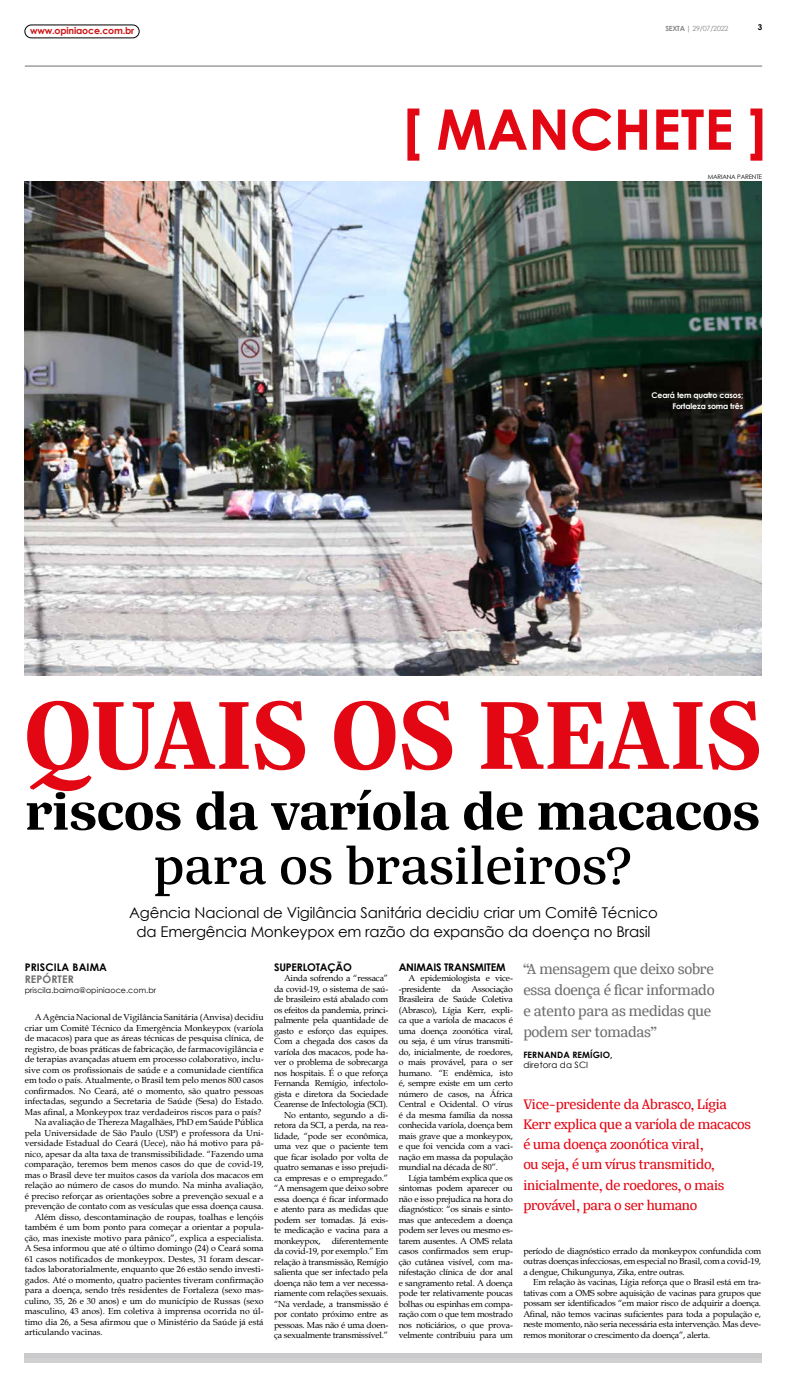
<style>
.page{position:relative;width:787px;height:1389px;background:#fff}
.page>*{position:absolute;margin:0;border:0;box-sizing:border-box;transform-origin:0 0}
.t1{font:700 105.09px "Silva Text";color:#e30613}
.t2{font:700 56px "Silva Text";color:#000}
.t3{font:500 56px "Silva Text";color:#000}
.t4{font:15.75px/21px "Silva Text";letter-spacing:-.02em;color:#706f6f}
.t5{font:14.88px/20.1px "Silva Text";letter-spacing:-.02em;color:#e30613}
.t6{font:14.88px/19.2px "Century Gothic";letter-spacing:-.01em;color:#000;text-align:center}
.t7{font:700 10.5px "Century Gothic";letter-spacing:-.02em;color:#000}
.t8{font:700 10.5px "Century Gothic";letter-spacing:.01em;color:#000}
.t9{font:700 10.5px "Century Gothic";letter-spacing:.01em;color:#706f6f}
.t10{font:700 9.45px "Century Gothic";letter-spacing:-.02em;color:#cd1719}
.t11{font:8.75px/10.5px "Book Antiqua";color:#000;text-align:justify}
.t12{font:8.75px/10.5px "Book Antiqua";letter-spacing:-.02em;color:#000;text-align:right}
.t13{font:700 8.75px "Century Gothic";letter-spacing:.01em;color:#000}
.t14{font:8.75px "Century Gothic";letter-spacing:.01em;color:#000}
.t15{font:700 8.05px "Century Gothic";color:#000}
.t16{font:700 7.88px/10.5px "Century Gothic";letter-spacing:-.02em;color:#fff;text-align:right}
.t17{font:7.88px "Century Gothic";letter-spacing:.01em;color:#000}
.t18{font:7.17px "Century Gothic";letter-spacing:-.03em;color:#878787}
.t19{font:6.12px "Century Gothic";letter-spacing:-.02em;color:#000}
.s1{font-weight:700}
</style>
<div class="page">
<div style="left:25px;top:25px;width:114px;height:13px;border:1px solid #000;border-radius:6px"></div>
<hr style="left:25px;top:66px;width:736px;height:1px;background:#706f6f">
<div style="left:25px;top:1358px;width:736px;height:5px;background:#d0d0d0"></div>
<div style="left:25px;top:1353px;width:736px;height:5px;background:#cacacc"></div>
<svg style="left:407px;top:109px;width:355px;height:52px"></svg>
<img style="left:24px;top:181px;width:737px;height:494px">
<p class="t10" style="left:30px;top:24px;width:106px">www.opiniaoce.com.br</p>
<p class="t18" style="left:665px;top:23px;width:65px"><span class="s1">SEXTA |</span> 29/07/2022</p>
<p class="t15" style="left:757px;top:21px;width:6px">3</p>
<p class="t19" style="left:707px;top:173px;width:56px">MARIANA PARENTE</p>
<p class="t16" style="left:651px;top:390px;width:93px">Ceará tem quatro casos;<br>Fortaleza soma três</p>
<h1 class="t1" style="left:24px;top:664px;width:737px">QUAIS OS REAIS</h1>
<h2 class="t2" style="left:26px;top:774px;width:735px">riscos da varíola de macacos</h2>
<h2 class="t3" style="left:153px;top:828px;width:480px">para os brasileiros?</h2>
<h3 class="t6" style="left:129px;top:903px;width:530px">Agência Nacional de Vigilância Sanitária decidiu criar um Comitê Técnico da Emergência Monkeypox em razão da expansão da doença no Brasil</h3>
<p class="t8" style="left:25px;top:959px;width:84px">PRISCILA BAIMA</p>
<p class="t9" style="left:25px;top:971px;width:51px">REPÓRTER</p>
<p class="t17" style="left:25px;top:984px;width:133px">priscila.baima@opiniaoce.com.br</p>
<p class="t11" style="left:35px;top:1012px;width:230px">A Agência Nacional de Vigilância Sanitária (Anvisa) decidiu</p>
<p class="t11" style="left:25px;top:1022px;width:240px">criar um Comitê Técnico da Emergência Monkeypox (varíola</p>
<p class="t11" style="left:25px;top:1033px;width:240px">de macacos) para que as áreas técnicas de pesquisa clínica, de</p>
<p class="t11" style="left:25px;top:1043px;width:240px">registro, de boas práticas de fabricação, de farmacovigilância e</p>
<p class="t11" style="left:25px;top:1054px;width:240px">de terapias avançadas atuem em processo colaborativo, inclu-</p>
<p class="t11" style="left:25px;top:1064px;width:240px">sive com os profissionais de saúde e a comunidade científica</p>
<p class="t11" style="left:25px;top:1075px;width:240px">em todo o país. Atualmente, o Brasil tem pelo menos 800 casos</p>
<p class="t11" style="left:25px;top:1085px;width:240px">confirmados. No Ceará, até o momento, são quatro pessoas</p>
<p class="t11" style="left:25px;top:1096px;width:240px">infectadas, segundo a Secretaria de Saúde (Sesa) do Estado.</p>
<p class="t11" style="left:25px;top:1106px;width:238px">Mas afinal, a Monkeypox traz verdadeiros riscos para o país?</p>
<p class="t11" style="left:35px;top:1117px;width:230px">Na avaliação de Thereza Magalhães, PhD em Saúde Pública</p>
<p class="t11" style="left:25px;top:1127px;width:240px">pela Universidade de São Paulo (USP) e professora da Uni-</p>
<p class="t11" style="left:25px;top:1138px;width:240px">versidade Estadual do Ceará (Uece), não há motivo para pâ-</p>
<p class="t11" style="left:25px;top:1148px;width:240px">nico, apesar da alta taxa de transmissibilidade. “Fazendo uma</p>
<p class="t11" style="left:25px;top:1159px;width:240px">comparação, teremos bem menos casos do que de covid-19,</p>
<p class="t11" style="left:25px;top:1169px;width:240px">mas o Brasil deve ter muitos casos da varíola dos macacos em</p>
<p class="t11" style="left:25px;top:1180px;width:240px">relação ao número de casos do mundo. Na minha avaliação,</p>
<p class="t11" style="left:25px;top:1190px;width:240px">é preciso reforçar as orientações sobre a prevenção sexual e a</p>
<p class="t11" style="left:25px;top:1201px;width:240px">prevenção de contato com as vesículas que essa doença causa.</p>
<p class="t11" style="left:35px;top:1211px;width:230px">Além disso, descontaminação de roupas, toalhas e lençóis</p>
<p class="t11" style="left:25px;top:1222px;width:240px">também é um bom ponto para começar a orientar a popula-</p>
<p class="t11" style="left:25px;top:1232px;width:240px">ção, mas inexiste motivo para pânico”, explica a especialista.</p>
<p class="t11" style="left:25px;top:1243px;width:240px">A Sesa informou que até o último domingo (24) o Ceará soma</p>
<p class="t11" style="left:25px;top:1253px;width:240px">61 casos notificados de monkeypox. Destes, 31 foram descar-</p>
<p class="t11" style="left:25px;top:1264px;width:240px">tados laboratorialmente, enquanto que 26 estão sendo investi-</p>
<p class="t11" style="left:25px;top:1274px;width:240px">gados. Até o momento, quatro pacientes tiveram confirmação</p>
<p class="t11" style="left:25px;top:1285px;width:240px">para a doença, sendo três residentes de Fortaleza (sexo mas-</p>
<p class="t11" style="left:25px;top:1295px;width:240px">culino, 35, 26 e 30 anos) e um do município de Russas (sexo</p>
<p class="t11" style="left:25px;top:1306px;width:240px">masculino, 43 anos). Em coletiva à imprensa ocorrida no úl-</p>
<p class="t11" style="left:25px;top:1316px;width:240px">timo dia 26, a Sesa afirmou que o Ministério da Saúde já está</p>
<p class="t11" style="left:25px;top:1327px;width:79px">articulando vacinas.</p>
<p class="t7" style="left:274px;top:959px;width:79px">SUPERLOTAÇÃO</p>
<p class="t12" style="left:274px;top:973px;width:116px">Ainda sofrendo a “ressaca” da covid-19, o sistema de saú&shy;de brasileiro está abalado com os efeitos da pandemia, princi&shy;palmente pela quantidade de gasto e esforço das equipes.<br>Com a chegada dos casos da varíola dos macacos, pode ha&shy;ver o problema de sobrecarga nos hospitais. É o que reforça<br>Fernanda Remígio, infectolo&shy;gista e diretora da Sociedade<br>Cearense de Infectologia (SCI).<br>No entanto, segundo a di&shy;retora da SCI, a perda, na rea&shy;lidade, “pode ser econômica, uma vez que o paciente tem que ficar isolado por volta de quatro semanas e isso prejudi&shy;ca empresas e o empregado.” “A mensagem que deixo sobre essa doença é ficar informado e atento para as medidas que podem ser tomadas. Já exis&shy;te medicação e vacina para a monkeypox, diferentemente da covid-19, por exemplo.” Em relação à transmissão, Remígio salienta que ser infectado pela doença não tem a ver necessa&shy;riamente com relações sexuais. “Na verdade, a transmissão é por contato próximo entre as pessoas. Mas não é uma doen&shy;ça sexualmente transmissível.”</p>
<p class="t7" style="left:398px;top:959px;width:108px">ANIMAIS TRANSMITEM</p>
<p class="t11" style="left:398px;top:973px;width:116px;text-indent:10px">A epidemiologista e vice--presidente da Associação Brasileira de Saúde Coletiva (Abrasco), Lígia Kerr, expli&shy;ca que a varíola de macacos é uma doença zoonótica viral, ou seja, é um vírus transmiti&shy;do, inicialmente, de roedores, o mais provável, para o ser humano. “E endêmica, isto é, sempre existe em um certo número de casos, na África Central e Ocidental. O vírus é da mesma família da nossa conhecida varíola, doença bem mais grave que a monkeypox, e que foi vencida com a vaci&shy;nação em massa da população mundial na década de 80”.</p>
<p class="t11" style="left:398px;top:1172px;width:116px;text-indent:10px">Lígia também explica que os sintomas podem aparecer ou não e isso prejudica na hora do diagnóstico: “os sinais e sinto&shy;mas que antecedem a doença podem ser leves ou mesmo es&shy;tarem ausentes. A OMS relata casos confirmados sem erup&shy;ção cutânea visível, com ma&shy;nifestação clínica de dor anal e sangramento retal. A doença pode ter relativamente poucas bolhas ou espinhas em compa&shy;ração com o que tem mostrado nos noticiários, o que prova&shy;velmente contribuiu para um</p>
<h3 class="t4" style="left:523px;top:958px;width:193px">“A mensagem que deixo sobre essa doença é ficar informado e atento para as medidas que podem ser tomadas”</h3>
<p class="t13" style="left:523px;top:1048px;width:91px">FERNANDA REMÍGIO,</p>
<p class="t14" style="left:523px;top:1059px;width:66px">diretora da SCI</p>
<h3 class="t5" style="left:523px;top:1094px;width:229px">Vice-presidente da Abrasco, Lígia<br>Kerr explica que a varíola de macacos é uma doença zoonótica viral,<br>ou seja, é um vírus transmitido, inicialmente, de roedores, o mais provável, para o ser humano</h3>
<p class="t11" style="left:523px;top:1245px;width:239px">período de diagnóstico errado da monkeypox confundida com outras doenças infecciosas, em especial no Brasil, com a covid-19, a dengue, Chikungunya, Zika, entre outras.</p>
<p class="t11" style="left:523px;top:1277px;width:239px;text-indent:10px">Em relação às vacinas, Lígia reforça que o Brasil está em tra&shy;tativas com a OMS sobre aquisição de vacinas para grupos que possam ser identificados “em maior risco de adquirir a doença.<br>Afinal, não temos vacinas suficientes para toda a população e, neste momento, não seria necessária esta intervenção. Mas deve&shy;remos monitorar o crescimento da doença”, alerta.</p>
</div>
